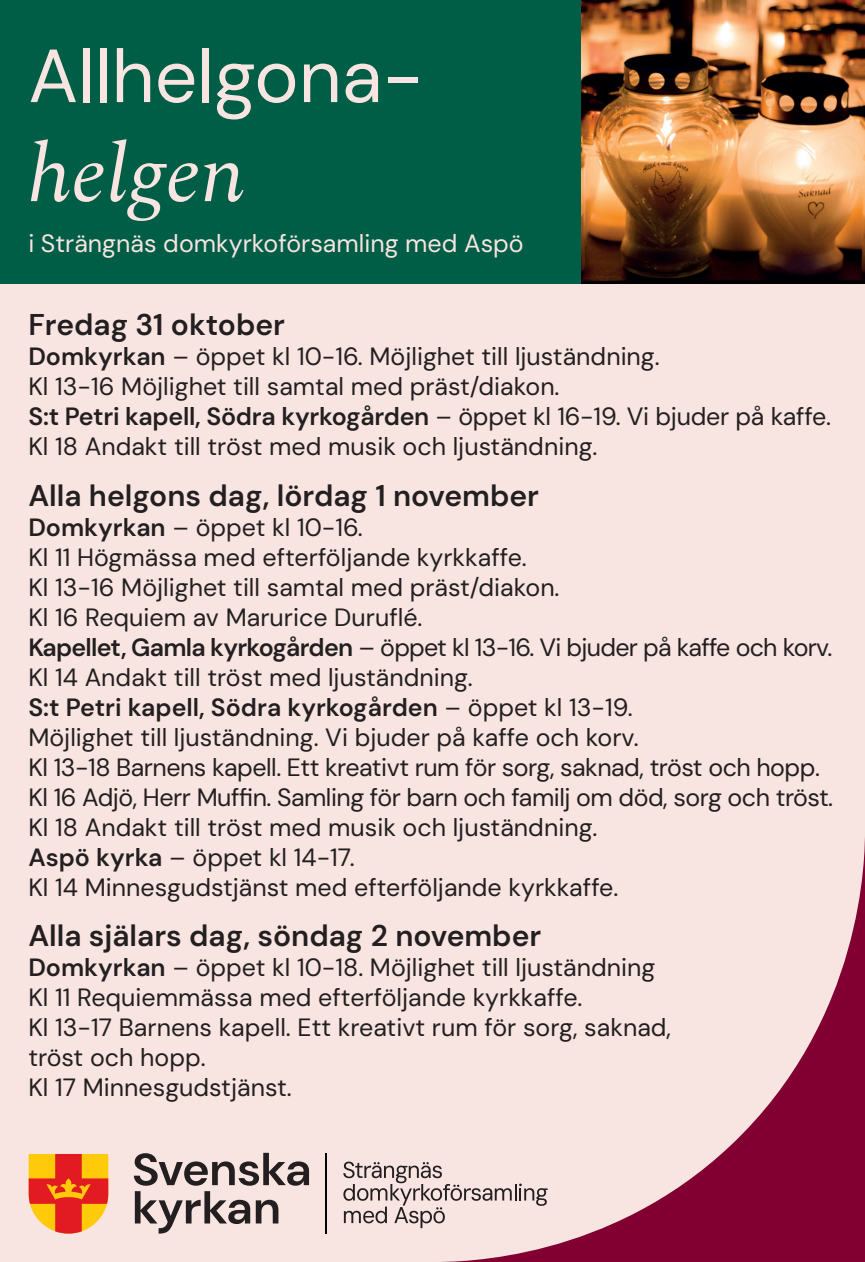
<style>
.page{position:relative;width:865px;height:1262px;background:#fff}
.page>*{position:absolute;margin:0;border:0;box-sizing:border-box;transform-origin:0 0}
.t1{font:italic 82.5px "Spectral";color:#f8e5e1}
.t2{font:75px "DM Sans 18 pt";color:#f8e5e1}
.t3{font:600 30px "DM Sans 18 pt";color:#231f20}
.t4{font:25px/30px "DM Sans 18 pt";color:#231f20}
.t5{font:25px "DM Sans 18 pt";color:#f8e5e1}
.s1{font-weight:600}
</style>
<div class="page">
<div style="left:0;top:0;width:865px;height:1261px;background:#f8e5e1"></div>
<svg style="left:343px;top:1161px;width:89px;height:67px"></svg>
<svg style="left:29px;top:1154px;width:79px;height:79px;background:#ef762a"></svg>
<svg style="left:135px;top:1191px;width:115px;height:42px"></svg>
<svg style="left:256px;top:1199px;width:22px;height:24px"></svg>
<svg style="left:134px;top:1152px;width:175px;height:33px"></svg>
<hr style="left:325px;top:1152px;width:2px;height:81px;background:#000001">
<div style="left:0;top:0;width:865px;height:283px;background:#005d46"></div>
<img style="left:581px;top:0;width:284px;height:283px">
<svg style="left:432px;top:837px;width:433px;height:424px"></svg>
<h2 class="t2" style="left:28px;top:30px;width:396px">Allhelgona-</h2>
<h1 class="t1" style="left:28px;top:114px;width:218px">helgen</h1>
<p class="t5" style="left:28px;top:228px;width:497px">i Strängnäs domkyrkoförsamling med Aspö</p>
<p class="t3" style="left:28px;top:306px;width:258px">Fredag 31 oktober</p>
<p class="t4" style="left:28px;top:341px;width:804px"><span class="s1">Domkyrkan</span> – öppet kl 10-16. Möjlighet till ljuständning.<br>Kl 13-16 Möjlighet till samtal med präst/diakon.<br><span class="s1">S:t Petri kapell, Södra kyrkogården</span> – öppet kl 16-19. Vi bjuder på kaffe.<br>Kl 18 Andakt till tröst med musik och ljuständning.</p>
<p class="t3" style="left:28px;top:476px;width:512px">Alla helgons dag, lördag 1 november</p>
<p class="t4" style="left:28px;top:512px;width:806px"><span class="s1">Domkyrkan</span> – öppet kl 10-16.<br>Kl 11 Högmässa med efterföljande kyrkkaffe.<br>Kl 13-16 Möjlighet till samtal med präst/diakon.<br>Kl 16 Requiem av Marurice Duruflé.<br><span class="s1">Kapellet, Gamla kyrkogården</span> – öppet kl 13-16. Vi bjuder på kaffe och korv.<br>Kl 14 Andakt till tröst med ljuständning.<br><span class="s1">S:t Petri kapell, Södra kyrkogården</span> – öppet kl 13-19.<br>Möjlighet till ljuständning. Vi bjuder på kaffe och korv.<br>Kl 13-18 Barnens kapell. Ett kreativt rum för sorg, saknad, tröst och hopp.<br>Kl 16 Adjö, Herr Muffin. Samling för barn och familj om död, sorg och tröst.<br>Kl 18 Andakt till tröst med musik och ljuständning.<br><span class="s1">Aspö kyrka</span> – öppet kl 14-17.<br>Kl 14 Minnesgudstjänst med efterföljande kyrkkaffe.</p>
<p class="t3" style="left:28px;top:916px;width:514px">Alla själars dag, söndag 2 november</p>
<p class="t4" style="left:28px;top:952px;width:644px"><span class="s1">Domkyrkan</span> – öppet kl 10-18. Möjlighet till ljuständning Kl 11 Requiemmässa med efterföljande kyrkkaffe.<br>Kl 13-17 Barnens kapell. Ett kreativt rum för sorg, saknad, tröst och hopp.<br>Kl 17 Minnesgudstjänst.</p>
</div>
